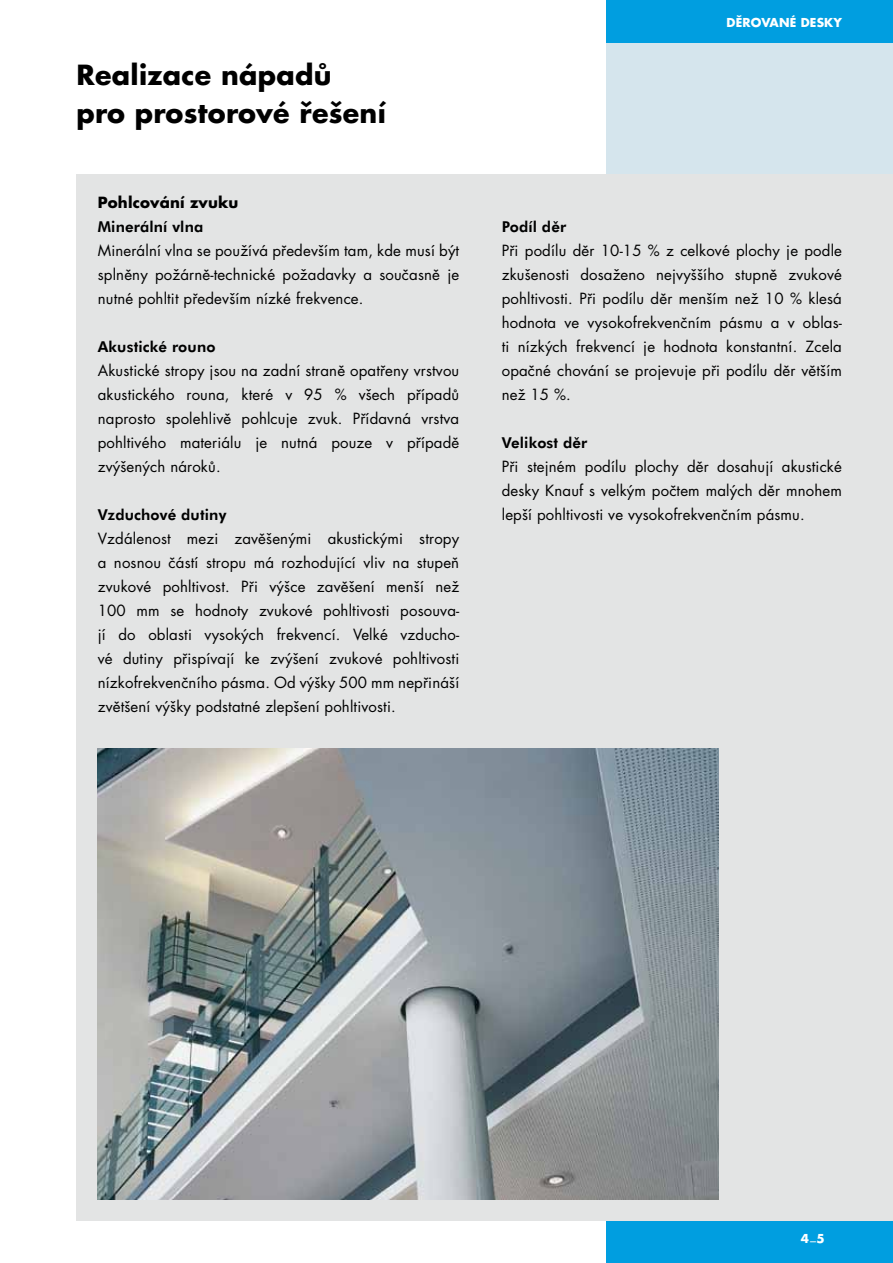
<style>
.page{position:relative;width:893px;height:1263px;background:#fff}
.page>*{position:absolute;margin:0;border:0;box-sizing:border-box;transform-origin:0 0}
.t1{font:700 27px/37.8px "Futura CE";letter-spacing:.01em;color:#000}
.t2{font:15px/24px "Futura";letter-spacing:.01em;color:#000;text-align:justify}
.t3{font:800 15px "Futura AT";letter-spacing:.01em;color:#000}
.t4{font:700 15px "Futura CE";letter-spacing:.01em;color:#000}
.t5{font:700 12px "Futura CE";letter-spacing:.01em;color:#fff}
</style>
<div class="page">
<div style="left:606px;top:0;width:287px;height:1239px;background:#d5e5ed"></div>
<div style="left:606px;top:0;width:287px;height:43px;background:#009ee0"></div>
<div style="left:606px;top:1220px;width:287px;height:43px;background:#009ee0"></div>
<div style="left:77px;top:174px;width:816px;height:1046px;background:#e3e4e4"></div>
<img style="left:98px;top:748px;width:621px;height:451px">
<h1 class="t1" style="left:77px;top:56px;width:311px">Realizace nápadů pro prostorové řešení</h1>
<p class="t4" style="left:98px;top:193px;width:142px">Pohlcování zvuku</p>
<p class="t3" style="left:98px;top:217px;width:107px">Minerální vlna</p>
<p class="t2" style="left:98px;top:238px;width:363px">Minerální vlna se používá především tam, kde musí být splněny požárně-technické požadavky a současně je nutné pohltit především nízké frekvence.</p>
<p class="t3" style="left:98px;top:337px;width:119px">Akustické rouno</p>
<p class="t2" style="left:98px;top:358px;width:363px">Akustické stropy jsou na zadní straně opatřeny vrstvou akustického rouna, které v 95 % všech případů naprosto spolehlivě pohlcuje zvuk. Přídavná vrstva pohltivého materiálu je nutná pouze v případě zvýšených nároků.</p>
<p class="t3" style="left:98px;top:505px;width:130px">Vzduchové dutiny</p>
<p class="t2" style="left:98px;top:526px;width:363px">Vzdálenost mezi zavěšenými akustickými stropy a nosnou částí stropu má rozhodující vliv na stupeň zvukové pohltivost. Při výšce zavěšení menší než 100 mm se hodnoty zvukové pohltivosti posouva&shy;jí do oblasti vysokých frekvencí. Velké vzducho&shy;vé dutiny přispívají ke zvýšení zvukové pohltivosti nízkofrekvenčního pásma. Od výšky 500 mm nepřináší zvětšení výšky podstatné zlepšení pohltivosti.</p>
<p class="t5" style="left:727px;top:14px;width:117px">DĚROVANÉ DESKY</p>
<p class="t3" style="left:502px;top:217px;width:66px">Podíl děr</p>
<p class="t2" style="left:502px;top:238px;width:342px">Při podílu děr 10-15 % z celkové plochy je podle zkušenosti dosaženo nejvyššího stupně zvukové pohltivosti. Při podílu děr menším než 10 % klesá hodnota ve vysokofrekvenčním pásmu a v oblas&shy;ti nízkých frekvencí je hodnota konstantní. Zcela opačné chování se projevuje při podílu děr větším než 15 %.</p>
<p class="t3" style="left:502px;top:433px;width:87px">Velikost děr</p>
<p class="t2" style="left:502px;top:454px;width:342px">Při stejném podílu plochy děr dosahují akustické desky Knauf s velkým počtem malých děr mnohem lepší pohltivosti ve vysokofrekvenčním pásmu.</p>
<p class="t5" style="left:801px;top:1230px;width:26px">4_5</p>
</div>
